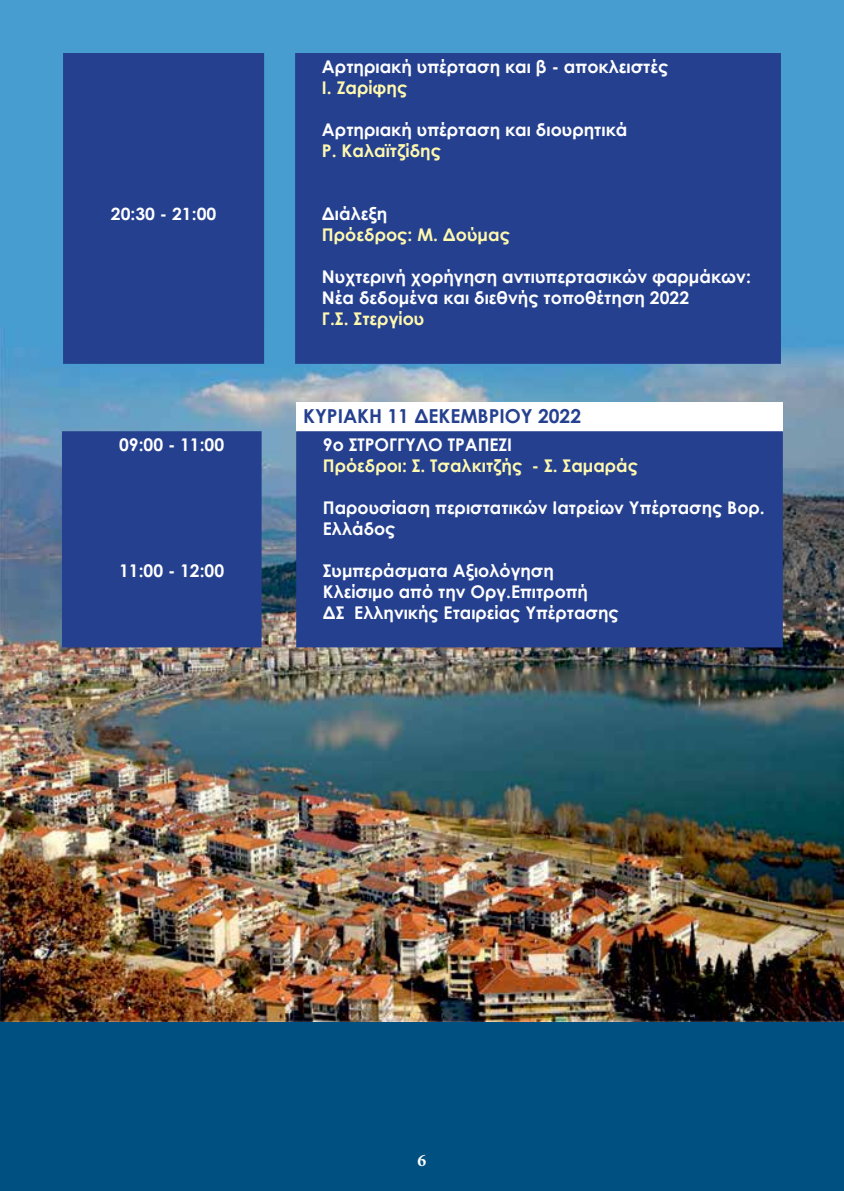
<style>
.page{position:relative;width:844px;height:1191px;background:#fff}
.page>*{position:absolute;margin:0;border:0;box-sizing:border-box;transform-origin:0 0}
.t1{font:700 19.25px "Century Gothic";color:#25408f}
.t2{font:700 17.5px/21px "Century Gothic";color:#fff}
.t3{font:700 17.5px "Century Gothic";color:#fff9ae}
.t4{font:700 17.5px "Minion Pro";color:#fff}
.t5{font:700 16.97px "Century Gothic";color:#fff}
</style>
<div class="page">
<div style="left:0;top:0;width:843px;height:1191px;background:#005081"></div>
<div style="left:0;top:0;width:843px;height:501px;background:#479cd0"></div>
<img style="left:0;top:328px;width:843px;height:693px">
<hr style="left:843px;top:0;width:1px;height:1191px;background:#005081">
<hr style="left:843px;top:0;width:1px;height:501px;background:#479cd0">
<div style="left:63px;top:53px;width:717px;height:311px;background:#25408f"></div>
<div style="left:296px;top:402px;width:486px;height:29px;background:#fff"></div>
<div style="left:62px;top:431px;width:720px;height:216px;background:#25408f"></div>
<svg style="left:843px;top:347px;width:1px;height:29px"></svg>
<p class="t5" style="left:111px;top:201px;width:107px">20:30 - 21:00</p>
<p class="t2" style="left:119px;top:434px;width:106px">09:00 - 11:00</p>
<p class="t2" style="left:119px;top:560px;width:106px">11:00 - 12:00</p>
<p class="t2" style="left:322px;top:55px;width:348px">Αρτηριακή υπέρταση και β - αποκλειστές</p>
<p class="t3" style="left:322px;top:74px;width:87px">Ι. Ζαρίφης</p>
<p class="t2" style="left:322px;top:118px;width:307px">Αρτηριακή υπέρταση και διουρητικά</p>
<p class="t3" style="left:322px;top:137px;width:120px">Ρ. Καλαϊτζίδης</p>
<p class="t2" style="left:322px;top:202px;width:67px">Διάλεξη</p>
<p class="t3" style="left:322px;top:221px;width:189px">Πρόεδρος: Μ. Δούμας</p>
<p class="t2" style="left:322px;top:265px;width:430px">Νυχτερινή χορήγηση αντιυπερτασικών φαρμάκων:<br>Νέα δεδομένα και διεθνής τοποθέτηση 2022</p>
<p class="t3" style="left:322px;top:305px;width:104px">Γ.Σ. Στεργίου</p>
<p class="t1" style="left:303px;top:402px;width:279px">ΚΥΡΙΑΚΗ 11 ΔΕΚΕΜΒΡΙΟΥ 2022</p>
<p class="t2" style="left:323px;top:434px;width:191px">9ο ΣΤΡΟΓΓΥΛΟ ΤΡΑΠΕΖΙ</p>
<p class="t3" style="left:323px;top:453px;width:316px">Πρόεδροι: Σ. Τσαλκιτζής - Σ. Σαμαράς</p>
<p class="t2" style="left:323px;top:497px;width:443px">Παρουσίαση περιστατικών Ιατρείων Υπέρτασης Βορ.<br>Ελλάδος</p>
<p class="t2" style="left:323px;top:560px;width:297px">Συμπεράσματα Αξιολόγηση<br>Κλείσιμο από την Οργ.Επιτροπή<br>ΔΣ Ελληνικής Εταιρείας Υπέρτασης</p>
<p class="t4" style="left:417px;top:1147px;width:10px">6</p>
</div>
